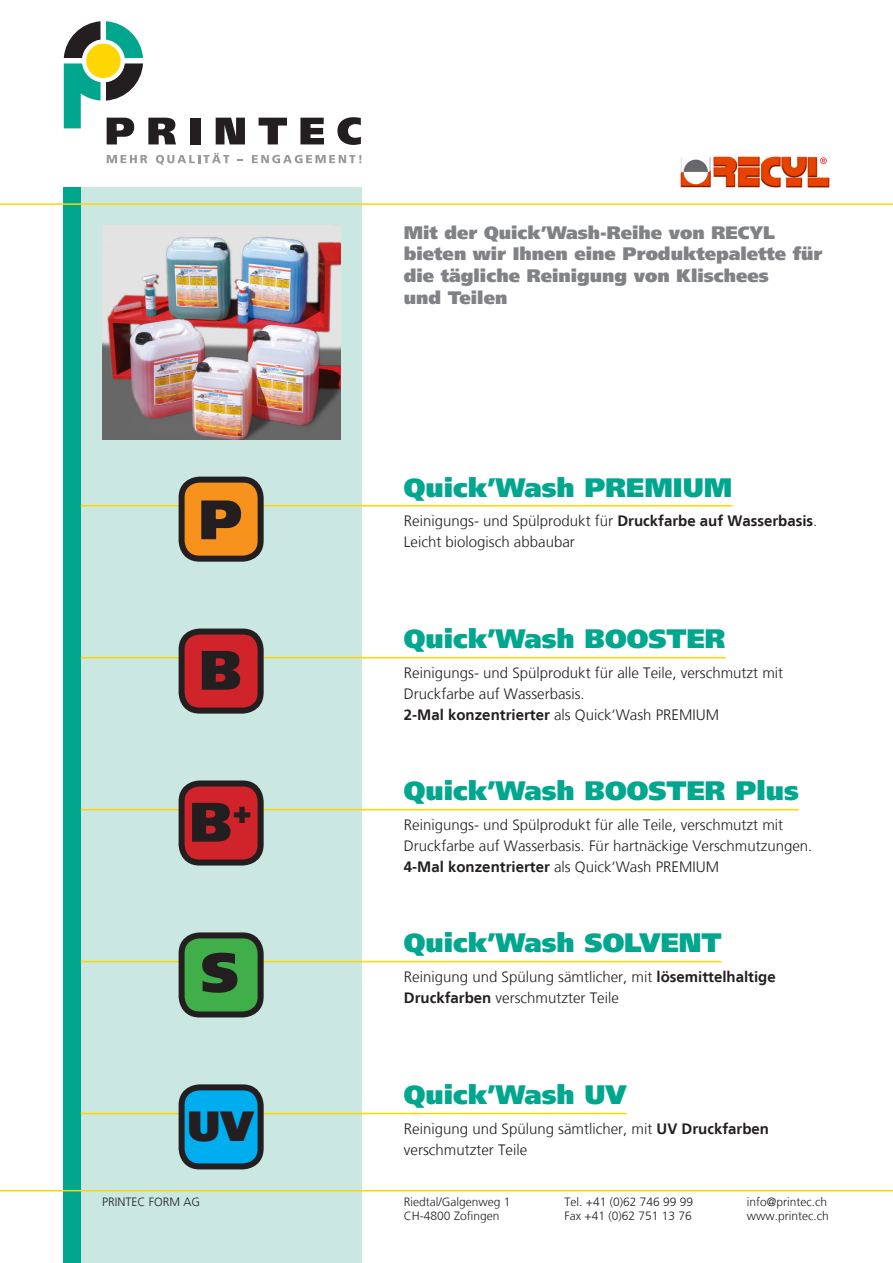
<style>
.page{position:relative;width:893px;height:1263px;background:#fff}
.page>*{position:absolute;margin:0;border:0;box-sizing:border-box;transform-origin:0 0}
.t1{font:900 55.5px "Frutiger LT";color:#231f20}
.t2{font:900 42px "Frutiger LT";color:#231f20}
.t3{font:900 26.55px "Frutiger LT";color:#00a78e}
.t4{font:900 18px/21.6px "Frutiger LT";color:#808285}
.t5{font:300 15px/21px "Frutiger LT";color:#231f20}
.t6{font:300 12px/14.4px "Frutiger LT";color:#231f20}
.s1{font-weight:700}
</style>
<div class="page">
<div style="left:81px;top:187px;width:280px;height:1076px;background:#cae7e2"></div>
<div style="left:64px;top:187px;width:17px;height:1076px;background:#00a78e"></div>
<hr style="left:0;top:203px;width:893px;height:2px;background:#fed702">
<hr style="left:0;top:1190px;width:893px;height:1px;background:#fed702">
<div style="left:84px;top:42px;width:39px;height:38px;background:#fed702;border-radius:50%"></div>
<div style="left:82px;top:40px;width:43px;height:42px;border:4px solid #fff;border-radius:50%"></div>
<svg style="left:106px;top:21px;width:37px;height:80px"></svg>
<svg style="left:64px;top:21px;width:36px;height:107px"></svg>
<svg style="left:107px;top:118px;width:27px;height:26px"></svg>
<svg style="left:148px;top:118px;width:28px;height:26px"></svg>
<div style="left:190px;top:118px;width:10px;height:26px;background:#231f20"></div>
<svg style="left:216px;top:118px;width:29px;height:26px"></svg>
<svg style="left:259px;top:118px;width:28px;height:26px"></svg>
<svg style="left:300px;top:118px;width:24px;height:26px"></svg>
<svg style="left:337px;top:117px;width:24px;height:28px"></svg>
<svg style="left:107px;top:155px;width:40px;height:8px"></svg>
<svg style="left:156px;top:153px;width:73px;height:12px"></svg>
<svg style="left:237px;top:159px;width:6px;height:2px"></svg>
<svg style="left:252px;top:155px;width:109px;height:8px"></svg>
<img style="left:681px;top:157px;width:148px;height:30px">
<hr style="left:81px;top:505px;width:651px;height:1px;background:#fed702">
<hr style="left:81px;top:657px;width:645px;height:1px;background:#fed702">
<hr style="left:81px;top:809px;width:718px;height:1px;background:#fed702">
<hr style="left:81px;top:961px;width:641px;height:1px;background:#fed702">
<hr style="left:81px;top:1113px;width:546px;height:1px;background:#fed702">
<img style="left:102px;top:225px;width:238px;height:215px">
<div style="left:182px;top:480px;width:79px;height:79px;background:#f7931d;border-radius:18px"></div>
<div style="left:179px;top:477px;width:85px;height:85px;border:6px solid #231f20;border-radius:18px"></div>
<div style="left:182px;top:631px;width:79px;height:80px;background:#d1232a;border-radius:18px"></div>
<div style="left:179px;top:628px;width:85px;height:86px;border:6px solid #231f20;border-radius:18px"></div>
<div style="left:182px;top:783px;width:79px;height:79px;background:#d1232a;border-radius:18px"></div>
<div style="left:179px;top:780px;width:85px;height:85px;border:6px solid #231f20;border-radius:18px"></div>
<div style="left:182px;top:935px;width:79px;height:79px;background:#40ae49;border-radius:18px"></div>
<div style="left:179px;top:932px;width:85px;height:85px;border:6px solid #231f20;border-radius:18px"></div>
<div style="left:182px;top:1087px;width:79px;height:79px;background:#00aeef;border-radius:18px"></div>
<div style="left:179px;top:1084px;width:85px;height:85px;border:6px solid #231f20;border-radius:18px"></div>
<h1 class="t1" style="left:198px;top:486px;width:46px">P</h1>
<h1 class="t1" style="left:199px;top:636px;width:45px">B</h1>
<h1 class="t1" style="left:189px;top:788px;width:64px">B<sup>+</sup></h1>
<h1 class="t1" style="left:201px;top:939px;width:40px">S</h1>
<h2 class="t2" style="left:187px;top:1101px;width:68px">UV</h2>
<p class="t4" style="left:404px;top:222px;width:420px">Mit der Quick’Wash-Reihe von RECYL bieten wir Ihnen eine Produktepalette für die tägliche Reinigung von Klischees<br>und Teilen</p>
<h3 class="t3" style="left:404px;top:471px;width:330px">Quick’Wash PREMIUM</h3>
<p class="t5" style="left:404px;top:511px;width:415px">Reinigungs- und Spülprodukt für <span class="s1">Druckfarbe auf Wasserbasis</span>.<br>Leicht biologisch abbaubar</p>
<h3 class="t3" style="left:404px;top:623px;width:323px">Quick’Wash BOOSTER</h3>
<p class="t5" style="left:404px;top:662px;width:381px">Reinigungs- und Spülprodukt für alle Teile, verschmutzt mit<br>Druckfarbe auf Wasserbasis.<br><span class="s1">2-Mal konzentrierter</span> als Quick‘Wash PREMIUM</p>
<h3 class="t3" style="left:404px;top:775px;width:396px">Quick’Wash BOOSTER Plus</h3>
<p class="t5" style="left:404px;top:814px;width:410px">Reinigungs- und Spülprodukt für alle Teile, verschmutzt mit<br>Druckfarbe auf Wasserbasis. Für hartnäckige Verschmutzungen.<br><span class="s1">4-Mal konzentrierter</span> als Quick‘Wash PREMIUM</p>
<h3 class="t3" style="left:404px;top:927px;width:319px">Quick’Wash SOLVENT</h3>
<p class="t5" style="left:404px;top:966px;width:373px">Reinigung und Spülung sämtlicher, mit <span class="s1">lösemittelhaltige<br>Druckfarben</span> verschmutzter Teile</p>
<h3 class="t3" style="left:404px;top:1079px;width:224px">Quick’Wash UV</h3>
<p class="t5" style="left:404px;top:1118px;width:367px">Reinigung und Spülung sämtlicher, mit <span class="s1">UV Druckfarben </span>verschmutzter Teile</p>
<p class="t6" style="left:102px;top:1195px;width:100px">PRINTEC FORM AG</p>
<p class="t6" style="left:404px;top:1195px;width:108px">Riedtal/Galgenweg 1<br>CH-4800 Zofingen</p>
<p class="t6" style="left:747px;top:1195px;width:84px">info@printec.ch www.printec.ch</p>
<p class="t6" style="left:565px;top:1195px;width:130px">Tel. +41 (0)62 746 99 99<br>Fax +41 (0)62 751 13 76</p>
</div>
